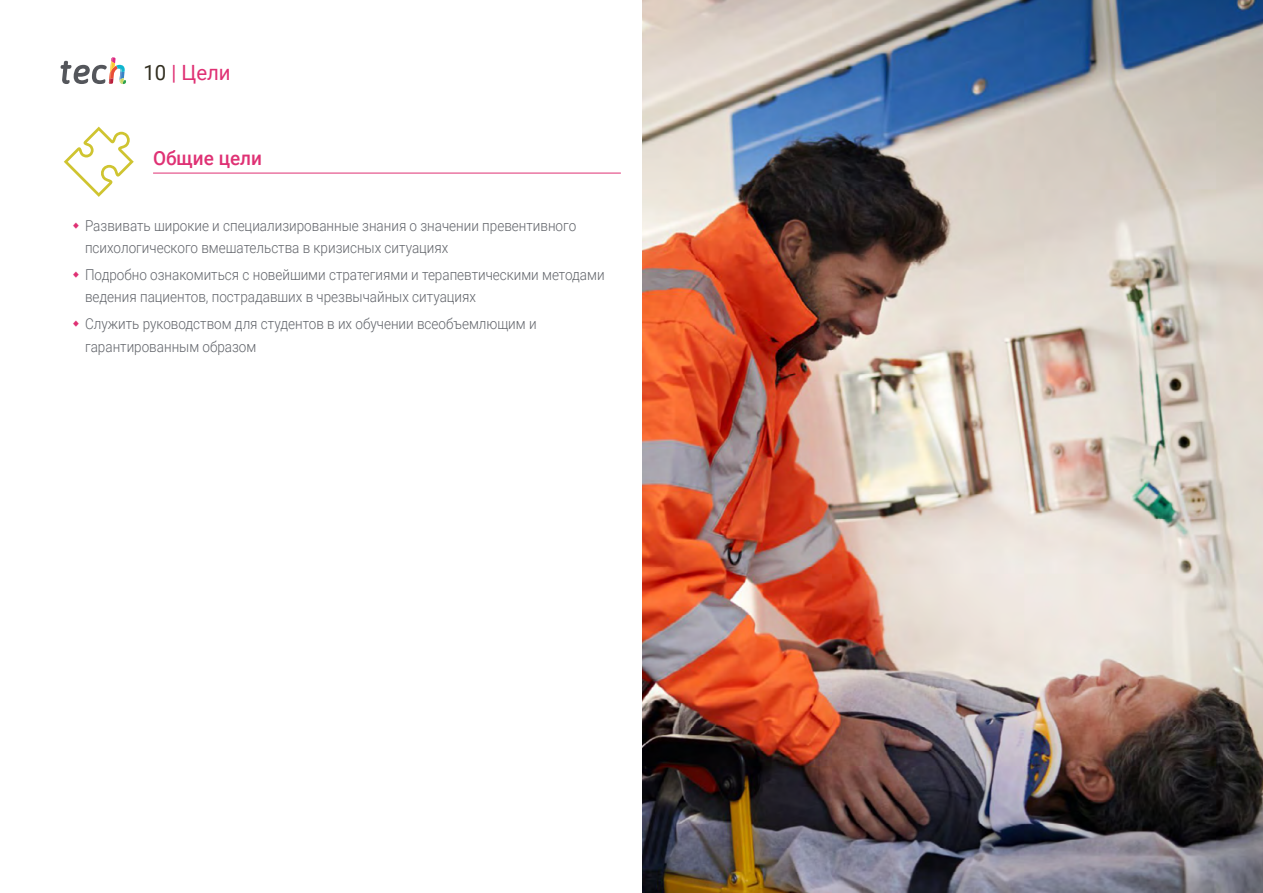
<style>
.page{position:relative;width:1263px;height:893px;background:#fff}
.page>*{position:absolute;margin:0;border:0;box-sizing:border-box;transform-origin:0 0}
.t1{font:21px "Roboto";color:#df3174}
.t2{font:500 19.5px "Roboto";color:#df3174}
.t3{font:300 15px/22.5px "Roboto";color:#61646a;scale:.9 1}
.s1{color:#312e20}
</style>
<div class="page">
<hr style="left:153px;top:173px;width:468px;height:1px;background:#df3173">
<svg style="left:64px;top:127px;width:70px;height:70px"></svg>
<img style="left:642px;top:0;width:621px;height:893px">
<svg style="left:61px;top:57px;width:65px;height:27px"></svg>
<h1 class="t1" style="left:144px;top:57px;width:89px"><span class="s1">10</span> | Цели</h1>
<h2 class="t2" style="left:153px;top:144px;width:110px">Общие цели</h2>
<p class="t3" style="left:85px;top:213px;width:547px">Развивать широкие и специализированные знания о значении превентивного психологического вмешательства в кризисных ситуациях</p>
<p class="t3" style="left:85px;top:263px;width:579px">Подробно ознакомиться с новейшими стратегиями и терапевтическими методами ведения пациентов, пострадавших в чрезвычайных ситуациях</p>
<p class="t3" style="left:85px;top:312px;width:503px">Служить руководством для студентов в их обучении всеобъемлющим и гарантированным образом</p>
</div>
